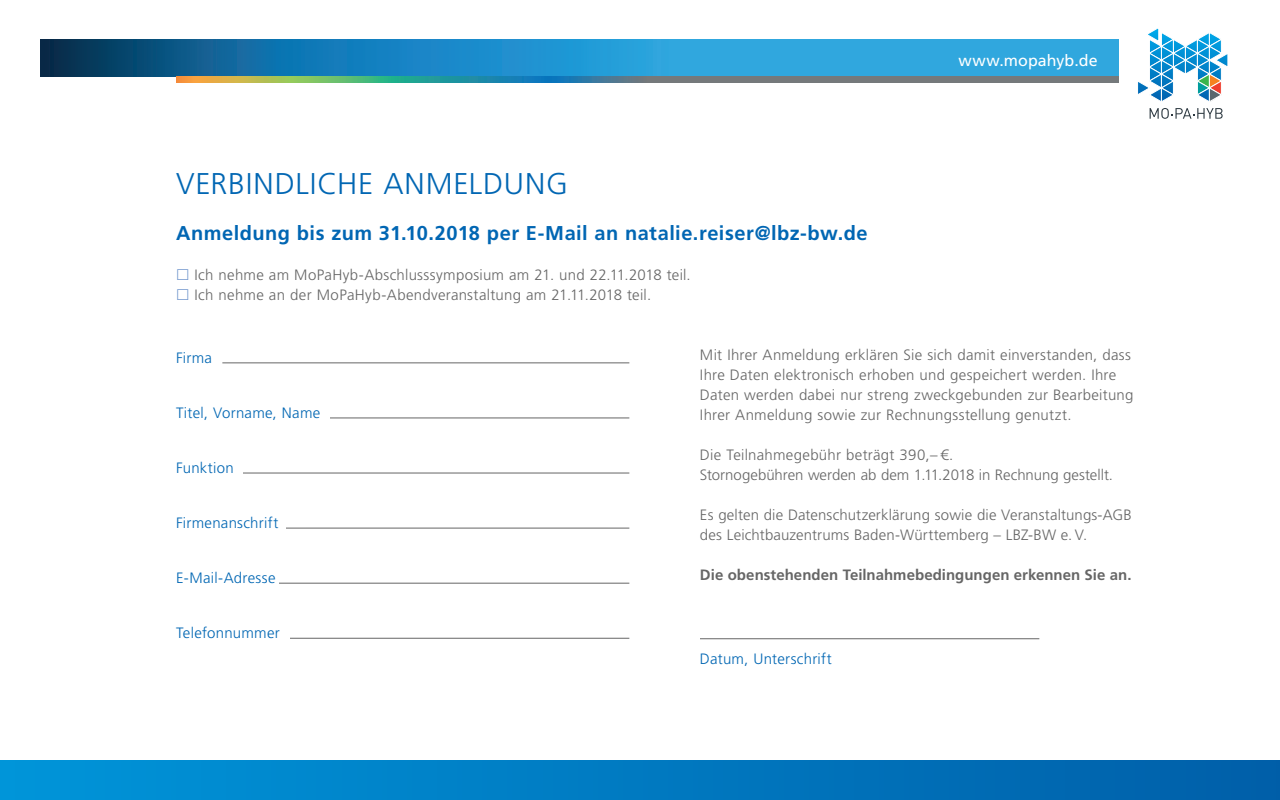
<style>
.page{position:relative;width:1280px;height:800px;background:#fff}
.page>*{position:absolute;margin:0;border:0;box-sizing:border-box;transform-origin:0 0}
.t1{font:300 30px "Frutiger LT Std";letter-spacing:.025em;color:#0166b3}
.t2{font:700 20px "Frutiger LT Std";letter-spacing:.025em;color:#0166b3}
.t3{font:16px "Frutiger LT Std";letter-spacing:.005em;color:#fff}
.t4{font:300 15px/20px "Frutiger LT Std";letter-spacing:.015em;color:#666}
.t5{font:300 15px "Frutiger LT Std";letter-spacing:.015em;color:#0166b3}
.t6{font:700 15px "Frutiger LT Std";color:#666}
</style>
<div class="page">
<svg style="left:1138px;top:28px;width:90px;height:91px"></svg>
<svg style="left:40px;top:40px;width:1079px;height:36px"></svg>
<svg style="left:176px;top:77px;width:943px;height:6px"></svg>
<div style="left:0;top:760px;width:1280px;height:40px;background:linear-gradient(to right,#0095d9,#005ea8)"></div>
<hr style="left:222px;top:363px;width:407px;height:1px;background:#666">
<hr style="left:243px;top:473px;width:386px;height:1px;background:#666">
<hr style="left:279px;top:583px;width:350px;height:1px;background:#666">
<hr style="left:330px;top:418px;width:299px;height:1px;background:#666">
<hr style="left:286px;top:528px;width:343px;height:1px;background:#666">
<hr style="left:290px;top:638px;width:339px;height:1px;background:#666">
<hr style="left:700px;top:638px;width:339px;height:1px;background:#666">
<h1 class="t1" style="left:176px;top:166px;width:393px">VERBINDLICHE ANMELDUNG</h1>
<h2 class="t2" style="left:176px;top:221px;width:693px">Anmeldung bis zum 31.10.2018 per E-Mail an natalie.reiser@lbz-bw.de</h2>
<p class="t4" style="left:194px;top:265px;width:498px">Ich nehme am MoPaHyb-Abschlusssymposium am 21. und 22.11.2018 teil.<br>Ich nehme an der MoPaHyb-Abendveranstaltung am 21.11.2018 teil.</p>
<p class="t3" style="left:958px;top:51px;width:141px">www.mopahyb.de</p>
<p class="t5" style="left:176px;top:350px;width:37px">Firma</p>
<p class="t5" style="left:176px;top:405px;width:146px">Titel, Vorname, Name</p>
<p class="t5" style="left:176px;top:460px;width:59px">Funktion</p>
<p class="t5" style="left:176px;top:515px;width:104px">Firmenanschrift</p>
<p class="t5" style="left:176px;top:570px;width:101px">E-Mail-Adresse</p>
<p class="t5" style="left:176px;top:625px;width:105px">Telefonnummer</p>
<p class="t4" style="left:700px;top:345px;width:435px">Mit Ihrer Anmeldung erklären Sie sich damit einverstanden, dass Ihre Daten elektronisch erhoben und gespeichert werden. Ihre Daten werden dabei nur streng zweckgebunden zur Bearbeitung Ihrer Anmeldung sowie zur Rechnungsstellung genutzt.</p>
<p class="t4" style="left:700px;top:445px;width:415px">Die Teilnahmegebühr beträgt 390,– €.<br>Stornogebühren werden ab dem 1.11.2018 in Rechnung gestellt.</p>
<p class="t4" style="left:700px;top:505px;width:433px">Es gelten die Datenschutzerklärung sowie die Veranstaltungs-AGB des Leichtbauzentrums Baden-Württemberg – LBZ-BW e. V.</p>
<p class="t6" style="left:700px;top:566px;width:433px">Die obenstehenden Teilnahmebedingungen erkennen Sie an.</p>
<p class="t5" style="left:700px;top:650px;width:133px">Datum, Unterschrift</p>
</div>
